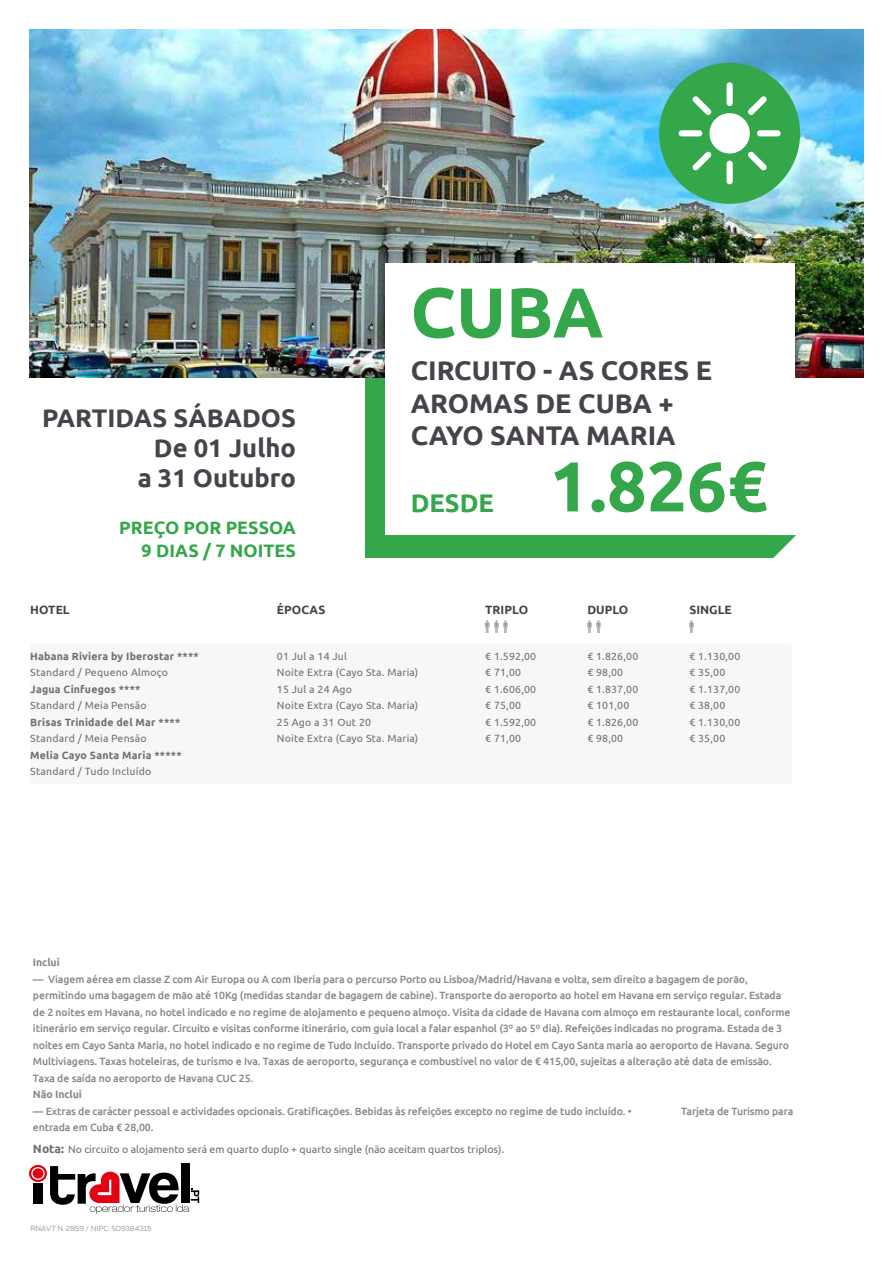
<style>
.page{position:relative;width:893px;height:1263px;background:#fff}
.page>*{position:absolute;margin:0;border:0;box-sizing:border-box;transform-origin:0 0}
.t1{font:700 70.5px "Ubuntu";color:#34a74a}
.t2{font:700 27px/32.4px "Ubuntu";color:#47424b}
.t3{font:700 25.5px/30px "Ubuntu";color:#47424b;text-align:right}
.t4{font:700 25.5px "Ubuntu";color:#34a74a}
.t5{font:700 18px/22.5px "Ubuntu";color:#34a74a;text-align:right}
.t6{font:700 12px "Ubuntu";color:#47424b}
.t7{font:500 10.5px/16.5px "Ubuntu";letter-spacing:-.01em;color:#878787}
.t8{font:10.5px/16.5px "Ubuntu";letter-spacing:.02em;color:#6f6f6f}
.t9{font:10.5px/21.6px "Ubuntu";color:#6f6f6f}
.t10{font:700 10.5px "Ubuntu";letter-spacing:.02em;color:#6f6f6f}
.t11{font:700 10.5px "Ubuntu";letter-spacing:-.01em;color:#878787}
.t12{font:7.5px "Muller Regular 3";letter-spacing:-.01em;color:#9d9d9c}
.s1{font-weight:500;color:#878787}
.s2{font-weight:700;font-size:12px}
</style>
<div class="page">
<div style="left:181px;top:1163px;width:8px;height:40px;background:#000"></div>
<svg style="left:29px;top:1165px;width:170px;height:49px"></svg>
<img style="left:30px;top:30px;width:833px;height:348px">
<div style="left:659px;top:63px;width:141px;height:141px;background:#34a74a;border-radius:50%"></div>
<div style="left:726px;top:82px;width:7px;height:24px;background:#fff;border-radius:3px"></div>
<div style="left:726px;top:161px;width:7px;height:23px;background:#fff;border-radius:3px"></div>
<div style="left:757px;top:130px;width:24px;height:6px;background:#fff;border-radius:3px"></div>
<div style="left:679px;top:130px;width:23px;height:6px;background:#fff;border-radius:3px"></div>
<svg style="left:748px;top:151px;width:19px;height:19px"></svg>
<svg style="left:692px;top:96px;width:19px;height:19px"></svg>
<svg style="left:692px;top:151px;width:19px;height:19px"></svg>
<svg style="left:748px;top:96px;width:19px;height:19px"></svg>
<div style="left:709px;top:113px;width:41px;height:40px;background:#fff;border-radius:50%"></div>
<div style="left:366px;top:379px;width:407px;height:179px;background:#34a74a"></div>
<svg style="left:773px;top:535px;width:23px;height:23px"></svg>
<div style="left:385px;top:264px;width:410px;height:271px;background:#fff"></div>
<h3 class="t3" style="left:42px;top:403px;width:255px">PARTIDAS SÁBADOS<br>De 01 Julho<br>a 31 Outubro</h3>
<h3 class="t5" style="left:119px;top:516px;width:178px">PREÇO POR PESSOA<br>9 DIAS / 7 NOITES</h3>
<h1 class="t1" style="left:410px;top:270px;width:195px">CUBA</h1>
<h2 class="t2" style="left:411px;top:354px;width:303px">CIRCUITO - AS CORES E<br>AROMAS DE CUBA +<br>CAYO SANTA MARIA</h2>
<h3 class="t4" style="left:411px;top:488px;width:85px">DESDE</h3>
<h1 class="t1" style="left:549px;top:444px;width:219px">1.826€</h1>
<p class="t6" style="left:30px;top:602px;width:41px">HOTEL</p>
<p class="t6" style="left:277px;top:602px;width:50px">ÉPOCAS</p>
<p class="t6" style="left:485px;top:602px;width:44px">TRIPLO</p>
<p class="t6" style="left:587px;top:602px;width:43px">DUPLO</p>
<p class="t6" style="left:689px;top:602px;width:44px">SINGLE</p>
<p class="t10" style="left:30px;top:650px;width:170px">Habana Riviera by Iberostar ****</p>
<p class="t8" style="left:30px;top:664px;width:139px">Standard / Pequeno Almoço</p>
<p class="t10" style="left:30px;top:683px;width:112px">Jagua Cinfuegos ****</p>
<p class="t8" style="left:30px;top:697px;width:118px">Standard / Meia Pensão</p>
<p class="t10" style="left:30px;top:716px;width:152px">Brisas Trinidade del Mar ****</p>
<p class="t8" style="left:30px;top:730px;width:118px">Standard / Meia Pensão</p>
<p class="t10" style="left:30px;top:749px;width:153px">Melia Cayo Santa Maria *****</p>
<p class="t8" style="left:30px;top:763px;width:123px">Standard / Tudo Incluído</p>
<p class="t8" style="left:277px;top:648px;width:143px">01 Jul a 14 Jul<br>Noite Extra (Cayo Sta. Maria)<br>15 Jul a 24 Ago<br>Noite Extra (Cayo Sta. Maria)<br>25 Ago a 31 Out 20<br>Noite Extra (Cayo Sta. Maria)</p>
<p class="t8" style="left:485px;top:648px;width:52px">€ 1.592,00 € 71,00<br>€ 1.606,00 € 75,00<br>€ 1.592,00 € 71,00</p>
<p class="t8" style="left:587px;top:647px;width:52px">€ 1.826,00 € 98,00<br>€ 1.837,00 € 101,00<br>€ 1.826,00 € 98,00</p>
<p class="t8" style="left:689px;top:647px;width:52px">€ 1.130,00 € 35,00<br>€ 1.137,00 € 38,00<br>€ 1.130,00 € 35,00</p>
<p class="t11" style="left:33px;top:956px;width:28px">Inclui</p>
<p class="t7" style="left:33px;top:970px;width:759px">— Viagem aérea em classe Z com Air Europa ou A com Iberia para o percurso Porto ou Lisboa/Madrid/Havana e volta, sem direito a bagagem de porão, permitindo uma bagagem de mão até 10Kg (medidas standar de bagagem de cabine). Transporte do aeroporto ao hotel em Havana em serviço regular. Estada de 2 noites em Havana, no hotel indicado e no regime de alojamento e pequeno almoço. Visita da cidade de Havana com almoço em restaurante local, conforme itinerário em serviço regular. Circuito e visitas conforme itinerário, com guia local a falar espanhol (3º ao 5º dia). Refeições indicadas no programa. Estada de 3 noites em Cayo Santa Maria, no hotel indicado e no regime de Tudo Incluído. Transporte privado do Hotel em Cayo Santa maria ao aeroporto de Havana. Seguro Multiviagens. Taxas hoteleiras, de turismo e Iva. Taxas de aeroporto, segurança e combustível no valor de € 415,00, sujeitas a alteração até data de emissão.<br>Taxa de saída no aeroporto de Havana CUC 25.</p>
<p class="t11" style="left:33px;top:1088px;width:50px">Não Inclui</p>
<p class="t7" style="left:33px;top:1102px;width:600px">— Extras de carácter pessoal e actividades opcionais. Gratificações. Bebidas às refeições excepto no regime de tudo incluído. •</p>
<p class="t7" style="left:681px;top:1102px;width:114px">Tarjeta de Turismo para</p>
<p class="t9" style="left:33px;top:1116px;width:473px"><span class="s1">entrada em Cuba € 28,00.<br></span><span class="s2">Nota:</span> No circuito o alojamento será em quarto duplo + quarto single (não aceitam quartos triplos).</p>
<p class="t12" style="left:31px;top:1224px;width:122px">RNAVT N. 2859 / NIPC: 509384315</p>
</div>
